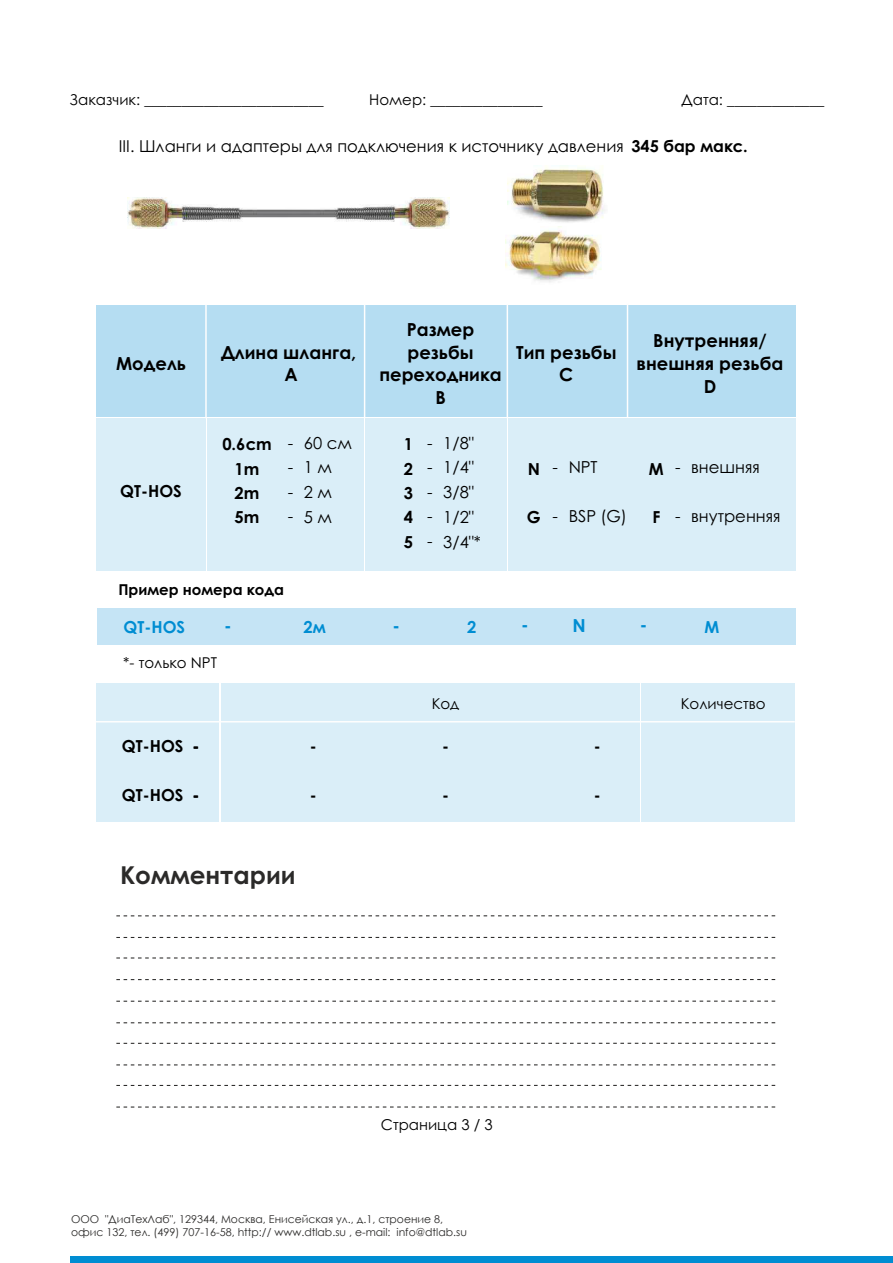
<style>
.page{position:relative;width:893px;height:1263px;background:#fff}
.page>*{position:absolute;margin:0;border:0;box-sizing:border-box;transform-origin:0 0}
.t1{font:700 24.6px "Century Gothic";color:#2b2a29}
.t2{font:700 18px/22.6px "Century Gothic";color:#000;text-align:center}
.t3{font:700 18px "Century Gothic";color:#008dd2}
.t4{font:16.5px "Century Gothic";color:#000}
.t5{font:700 16.5px "Century Gothic";letter-spacing:.005em;color:#000}
.t6{font:700 16.5px "Century Gothic";letter-spacing:.005em;color:#008dd2}
.t7{font:16.35px "Century Gothic";color:#000}
.t8{font:15px "Century Gothic";color:#000}
.t9{font:700 15px "Century Gothic";color:#000}
.t10{font:10.8px/12.9px "Century Gothic";color:#2b2a29}
.s1{font-weight:700}
.s2{font-weight:400}
</style>
<div class="page">
<div style="left:221px;top:683px;width:419px;height:138px;background:#daeef8"></div>
<div style="left:96px;top:683px;width:122px;height:138px;background:#daeef8"></div>
<div style="left:97px;top:608px;width:699px;height:36px;background:#c5e4f5"></div>
<div style="left:641px;top:683px;width:154px;height:138px;background:#daeef8"></div>
<div style="left:628px;top:418px;width:168px;height:153px;background:#daeef8"></div>
<div style="left:508px;top:418px;width:119px;height:153px;background:#daeef8"></div>
<div style="left:366px;top:418px;width:141px;height:153px;background:#daeef8"></div>
<div style="left:207px;top:418px;width:157px;height:153px;background:#daeef8"></div>
<div style="left:96px;top:305px;width:700px;height:112px;background:#b5ddf2"></div>
<div style="left:96px;top:418px;width:109px;height:153px;background:#daeef8"></div>
<img style="left:128px;top:198px;width:129px;height:31px">
<img style="left:257px;top:198px;width:192px;height:31px">
<img style="left:507px;top:167px;width:98px;height:56px">
<img style="left:506px;top:226px;width:96px;height:56px">
<svg style="left:116px;top:915px;width:660px;height:2px"></svg>
<svg style="left:116px;top:936px;width:660px;height:2px"></svg>
<svg style="left:116px;top:957px;width:660px;height:2px"></svg>
<svg style="left:116px;top:979px;width:660px;height:2px"></svg>
<svg style="left:116px;top:1000px;width:660px;height:2px"></svg>
<svg style="left:116px;top:1022px;width:660px;height:2px"></svg>
<svg style="left:116px;top:1042px;width:660px;height:2px"></svg>
<svg style="left:116px;top:1064px;width:660px;height:2px"></svg>
<svg style="left:116px;top:1084px;width:660px;height:2px"></svg>
<svg style="left:116px;top:1106px;width:660px;height:2px"></svg>
<div style="left:70px;top:1256px;width:823px;height:6px;background:#008dd2"></div>
<hr style="left:205px;top:305px;width:2px;height:113px;background:#fefefe">
<hr style="left:364px;top:305px;width:1px;height:113px;background:#fefefe">
<hr style="left:507px;top:305px;width:1px;height:113px;background:#fefefe">
<hr style="left:627px;top:304px;width:1px;height:113px;background:#fefefe">
<hr style="left:96px;top:721px;width:699px;height:1px;background:#fefefe">
<h3 class="t8" style="left:70px;top:94px;width:256px">Заказчик: ________________________</h3>
<h3 class="t8" style="left:369px;top:94px;width:175px">Номер: _______________</h3>
<h3 class="t8" style="left:682px;top:94px;width:144px">Дата: _____________</h3>
<h3 class="t7" style="left:119px;top:140px;width:630px">III. Шланги и адаптеры для подключения к источнику давления <span class="s1">345 бар макс.</span></h3>
<h2 class="t2" style="left:379px;top:320px;width:124px">Размер резьбы переходника<br>B</h2>
<h2 class="t2" style="left:116px;top:354px;width:71px">Модель</h2>
<h2 class="t2" style="left:221px;top:342px;width:137px">Длина шланга,<br>А</h2>
<h2 class="t2" style="left:516px;top:342px;width:102px">Тип резьбы<br>C</h2>
<h2 class="t2" style="left:636px;top:331px;width:149px">Внутренняя/ внешняя резьба<br>D</h2>
<h3 class="t5" style="left:120px;top:485px;width:63px">QT-HOS</h3>
<h3 class="t5" style="left:222px;top:438px;width:131px">0.6cm <span class="s2">- 60 см</span></h3>
<h3 class="t4" style="left:404px;top:437px;width:72px"><span class="s1">1</span> - 1/8"</h3>
<h3 class="t5" style="left:235px;top:462px;width:26px">1m</h3>
<h3 class="t4" style="left:288px;top:461px;width:46px">- 1 м</h3>
<h3 class="t4" style="left:404px;top:461px;width:72px"><span class="s1">2</span> - 1/4"</h3>
<h3 class="t4" style="left:528px;top:461px;width:71px"><span class="s1">N</span> - NPT</h3>
<h3 class="t4" style="left:649px;top:461px;width:113px"><span class="s1">M</span> - внешняя</h3>
<h3 class="t5" style="left:235px;top:487px;width:26px">2m</h3>
<h3 class="t4" style="left:288px;top:485px;width:46px">- 2 м</h3>
<h3 class="t4" style="left:404px;top:485px;width:72px"><span class="s1">3</span> - 3/8"</h3>
<h3 class="t5" style="left:235px;top:511px;width:26px">5m</h3>
<h3 class="t4" style="left:288px;top:511px;width:46px">- 5 м</h3>
<h3 class="t4" style="left:404px;top:511px;width:72px"><span class="s1">4</span> - 1/2"</h3>
<h3 class="t4" style="left:527px;top:510px;width:102px"><span class="s1">G</span> - BSP (G)</h3>
<h3 class="t4" style="left:652px;top:510px;width:130px"><span class="s1">F</span> - внутренняя</h3>
<h3 class="t4" style="left:404px;top:536px;width:79px"><span class="s1">5</span> - 3/4"*</h3>
<h3 class="t9" style="left:118px;top:583px;width:167px">Пример номерa кода</h3>
<h3 class="t6" style="left:124px;top:620px;width:63px">QT-HOS</h3>
<h2 class="t3" style="left:224px;top:618px;width:9px">-</h2>
<h3 class="t6" style="left:304px;top:620px;width:24px">2м</h3>
<h2 class="t3" style="left:392px;top:618px;width:9px">-</h2>
<h3 class="t6" style="left:467px;top:620px;width:11px">2</h3>
<h2 class="t3" style="left:572px;top:618px;width:15px">N</h2>
<h3 class="t6" style="left:705px;top:620px;width:16px">M</h3>
<h2 class="t3" style="left:521px;top:618px;width:9px">-</h2>
<h2 class="t3" style="left:640px;top:617px;width:9px">-</h2>
<h3 class="t8" style="left:123px;top:657px;width:95px">*- только NPT</h3>
<h3 class="t5" style="left:122px;top:740px;width:79px">QT-HOS -</h3>
<h3 class="t8" style="left:432px;top:698px;width:29px">Код</h3>
<h3 class="t8" style="left:681px;top:698px;width:86px">Количество</h3>
<h3 class="t5" style="left:310px;top:740px;width:8px">-</h3>
<h3 class="t5" style="left:442px;top:740px;width:8px">-</h3>
<h3 class="t5" style="left:594px;top:740px;width:8px">-</h3>
<h3 class="t5" style="left:122px;top:789px;width:79px">QT-HOS -</h3>
<h3 class="t5" style="left:310px;top:789px;width:8px">-</h3>
<h3 class="t5" style="left:442px;top:789px;width:8px">-</h3>
<h3 class="t5" style="left:594px;top:789px;width:8px">-</h3>
<h1 class="t1" style="left:120px;top:865px;width:177px">Комментарии</h1>
<h3 class="t8" style="left:381px;top:1119px;width:113px">Страница 3 / 3</h3>
<p class="t10" style="left:71px;top:1212px;width:397px">ООО "ДиаТехЛаб", 129344, Москва, Енисейская ул., д.1, строение 8, офис 132, тел. (499) 707-16-58, http:// www.dtlab.su , e-mail: info@dtlab.su</p>
</div>
